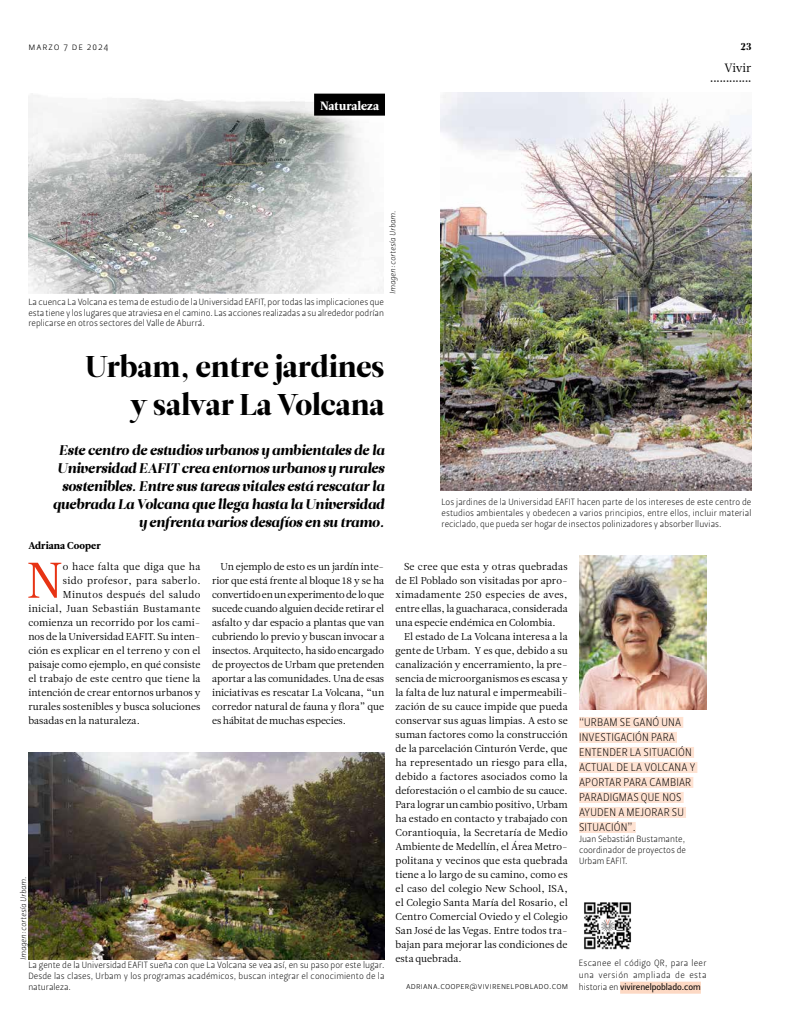
<style>
.page{position:relative;width:794px;height:1035px;background:#fff}
.page>*{position:absolute;margin:0;border:0;box-sizing:border-box;transform-origin:0 0}
.t1{font:50px "Leitura News Roman 1";color:#e73314}
.t2{font:30px/38px "Leitura Display";color:#000;text-align:right}
.t3{font:italic 14px/18px "Leitura Display";color:#000;text-align:right}
.t4{font:12px "Leitura News Roman 4";color:#fff}
.t5{font:12px "Leitura News Roman 1";letter-spacing:-.01em;color:#000}
.t6{font:11px/15px "Leitura Sans Grot 1";letter-spacing:.015em;color:#000}
.t7{font:10px/14px "Leitura News Roman 1";letter-spacing:.005em;color:#000;text-align:justify}
.t8{font:10px "Leitura News Roman 1";letter-spacing:.035em;color:#000}
.t9{font:10px "Leitura News Roman 1";letter-spacing:.025em;color:#000}
.t10{font:10px "Leitura News Roman 4";letter-spacing:.01em;color:#000}
.t11{font:10px "Leitura Sans Grot 1";letter-spacing:.1em;color:#000}
.t12{font:10px "Leitura Display";color:#000}
.t13{font:9px/10.8px "Leitura Sans Grot 1";color:#000;text-align:justify}
.t14{font:9px/12px "Leitura Sans Grot 1";letter-spacing:.035em;color:#000}
.t15{font:9px "Leitura Sans Grot 1";letter-spacing:.02em;color:#000}
.t16{font:9px "Leitura Sans Grot 2";letter-spacing:-.005em;color:#000}
.t17{font:8px "Leitura Sans Italic 1";color:#000}
.t18{font:8px "Leitura Display";color:#000}
.s1{font-family:"Leitura Sans Grot 1"}
</style>
<div class="page">
<img style="left:441px;top:93px;width:311px;height:398px">
<img style="left:28px;top:752px;width:356px;height:207px">
<img style="left:28px;top:94px;width:356px;height:200px">
<div style="left:314px;top:94px;width:71px;height:22px;background:#000"></div>
<img style="left:579px;top:556px;width:127px;height:153px">
<div style="left:579px;top:717px;width:104px;height:11px;background:#fee2d2"></div>
<div style="left:579px;top:732px;width:98px;height:11px;background:#fee2d2"></div>
<div style="left:579px;top:747px;width:115px;height:11px;background:#fee2d2"></div>
<div style="left:579px;top:762px;width:118px;height:11px;background:#fee2d2"></div>
<div style="left:579px;top:777px;width:114px;height:11px;background:#fee2d2"></div>
<div style="left:579px;top:792px;width:104px;height:11px;background:#fee2d2"></div>
<div style="left:579px;top:807px;width:107px;height:11px;background:#fee2d2"></div>
<div style="left:579px;top:822px;width:57px;height:11px;background:#fee2d2"></div>
<img style="left:584px;top:902px;width:48px;height:48px">
<div style="left:620px;top:981px;width:81px;height:12px;background:#fdd9c4"></div>
<p class="t11" style="left:28px;top:41px;width:82px">marzo 7 de 2024</p>
<p class="t4" style="left:320px;top:98px;width:60px">Naturaleza</p>
<p class="t17" style="left:388px;top:294px;width:84px;rotate:-90deg">Imagen: cortesía Urbam.</p>
<p class="t13" style="left:28px;top:296px;width:357px">La cuenca La Volcana es tema de estudio de la Universidad EAFIT, por todas las implicaciones que esta tiene y los lugares que atraviesa en el camino. Las acciones realizadas a su alrededor podrían replicarse en otros sectores del Valle de Aburrá.</p>
<h2 class="t2" style="left:85px;top:348px;width:300px">Urbam, entre jardines y salvar La Volcana</h2>
<p class="t3" style="left:53px;top:441px;width:333px">Este centro de estudios urbanos y ambientales de la Universidad EAFIT crea entornos urbanos y rurales sostenibles. Entre sus tareas vitales está rescatar la quebrada La Volcana que llega hasta la Universidad y enfrenta varios desafíos en su tramo.</p>
<p class="t10" style="left:28px;top:540px;width:74px">Adriana Cooper</p>
<p class="t12" style="left:740px;top:41px;width:13px">23</p>
<p class="t5" style="left:724px;top:60px;width:28px">Vivir</p>
<p class="t18" style="left:710px;top:75px;width:43px">•••••••••••••</p>
<p class="t13" style="left:441px;top:497px;width:311px">Los jardines de la Universidad EAFIT hacen parte de los intereses de este centro de estudios ambientales y obedecen a varios principios, entre ellos, incluir material reciclado, que pueda ser hogar de insectos polinizadores y absorber lluvias.</p>
<p class="t7" style="left:212px;top:559px;width:174px;text-indent:8px">Un ejemplo de esto es un jardín inte&shy;rior que está frente al bloque 18 y se ha convertido en un experimento de lo que sucede cuando alguien decide retirar el asfalto y dar espacio a plantas que van cubriendo lo previo y buscan invocar a insectos. Arquitecto, ha sido encargado de proyectos de Urbam que pretenden aportar a las comunidades. Una de esas iniciativas es rescatar La Volcana, “un corredor natural de fauna y flora” que es hábitat de muchas especies.</p>
<p class="t7" style="left:395px;top:559px;width:174px;text-indent:8px">Se cree que esta y otras quebradas de El Poblado son visitadas por apro&shy;ximadamente 250 especies de aves, entre ellas, la guacharaca, considerada una especie endémica en Colombia.</p>
<h1 class="t1" style="left:26px;top:551px;width:38px">N</h1>
<p class="t9" style="left:63px;top:560px;width:139px">o hace falta que diga que ha</p>
<p class="t8" style="left:63px;top:574px;width:139px">sido profesor, para saberlo.</p>
<p class="t8" style="left:63px;top:588px;width:139px">Minutos después del saludo</p>
<p class="t8" style="left:28px;top:602px;width:174px">inicial, Juan Sebastián Bustamante</p>
<p class="t7" style="left:28px;top:615px;width:174px">comienza un recorrido por los cami-</p>
<p class="t7" style="left:28px;top:629px;width:174px">nos de la Universidad EAFIT. Su inten-</p>
<p class="t7" style="left:28px;top:643px;width:174px">ción es explicar en el terreno y con el</p>
<p class="t7" style="left:28px;top:657px;width:174px">paisaje como ejemplo, en qué consiste</p>
<p class="t7" style="left:28px;top:671px;width:174px">el trabajo de este centro que tiene la</p>
<p class="t7" style="left:28px;top:685px;width:174px">intención de crear entornos urbanos y</p>
<p class="t7" style="left:28px;top:699px;width:174px">rurales sostenibles y busca soluciones</p>
<p class="t7" style="left:28px;top:713px;width:113px">basadas en la naturaleza.</p>
<p class="t7" style="left:395px;top:629px;width:174px;text-indent:8px">El estado de La Volcana interesa a la gente de Urbam. Y es que, debido a su canalización y encerramiento, la pre&shy;sencia de microorganismos es escasa y la falta de luz natural e impermeabili&shy;zación de su cauce impide que pueda conservar sus aguas limpias. A esto se suman factores como la construcción de la parcelación Cinturón Verde, que ha representado un riesgo para ella, debido a factores asociados como la deforestación o el cambio de su cauce.<br>Para lograr un cambio positivo, Urbam ha estado en contacto y trabajado con Corantioquia, la Secretaría de Medio Ambiente de Medellín, el Área Metro&shy;politana y vecinos que esta quebrada tiene a lo largo de su camino, como es el caso del colegio New School, ISA, el Colegio Santa María del Rosario, el Centro Comercial Oviedo y el Colegio San José de las Vegas. Entre todos tra&shy;bajan para mejorar las condiciones de esta quebrada.</p>
<p class="t17" style="left:19px;top:960px;width:84px;rotate:-90deg">Imagen: cortesía Urbam.</p>
<p class="t13" style="left:28px;top:960px;width:358px">La gente de la Universidad EAFIT sueña con que La Volcana se vea así, en su paso por este lugar.<br>Desde las clases, Urbam y los programas académicos, buscan integrar el conocimiento de la naturaleza.</p>
<p class="t15" style="left:406px;top:980px;width:163px">adriana.cooper@vivirenelpoblado.com</p>
<p class="t6" style="left:579px;top:715px;width:118px">“URBAM SE GANÓ UNA<br>INVESTIGACIÓN PARA<br>ENTENDER LA SITUACIÓN<br>ACTUAL DE LA VOLCANA Y<br>APORTAR PARA CAMBIAR<br>PARADIGMAS QUE NOS<br>AYUDEN A MEJORAR SU<br>SITUACIÓN”.</p>
<p class="t13" style="left:579px;top:833px;width:108px">Juan Sebastián Bustamante, coordinador de proyectos de Urbam EAFIT.</p>
<p class="t14" style="left:579px;top:956px;width:129px">Escanee el código QR, para leer una versión ampliada de esta</p>
<p class="t16" style="left:579px;top:981px;width:124px"><span class="s1">historia en</span> vivirenelpoblado.com</p>
</div>
